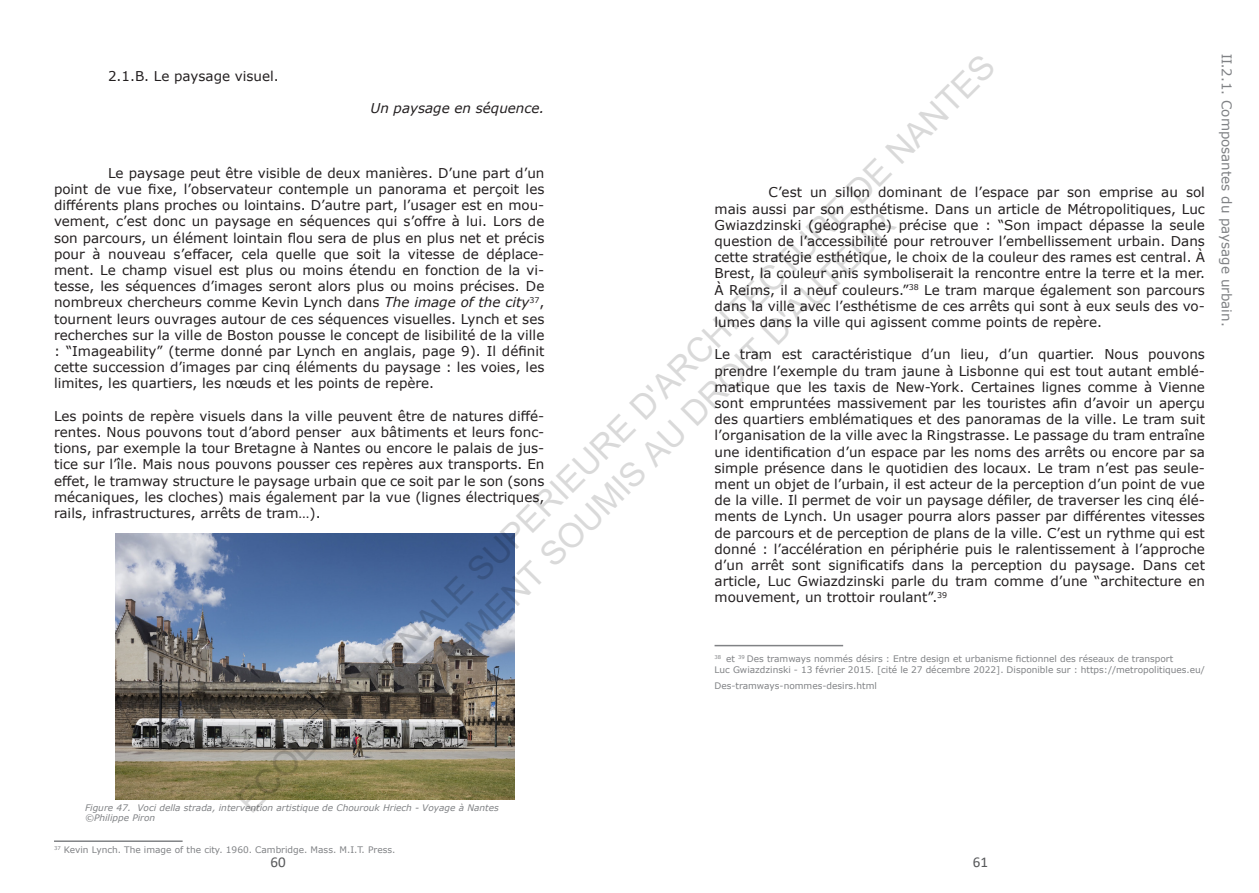
<style>
.page{position:relative;width:1259px;height:893px;background:#fff}
.page>*{position:absolute;margin:0;border:0;box-sizing:border-box;transform-origin:0 0}
.t1{font:33.9px/40.7px "Arial";color:rgb(0 0 0/.15);text-align:center}
.t2{font:15px "Calibri";color:#57585a}
.t3{font:13.5px/16.2px "Verdana";color:#231f20;text-align:justify}
.t4{font:13.5px "Verdana";color:#808285}
.t5{font:italic 13.5px "Verdana";color:#231f20}
.t6{font:9px/16.2px "Verdana";color:#808285}
.t7{font:italic 9px "Verdana";color:#808285}
.s1{font-style:italic}
.s2{font-family:"Tahoma"}
</style>
<div class="page">
<img style="left:115px;top:534px;width:399px;height:265px">
<hr style="left:54px;top:840px;width:129px;height:2px;background:#808285">
<hr style="left:714px;top:645px;width:129px;height:1px;background:#808285">
<h1 class="t1" style="left:229px;top:792px;width:1056px;rotate:-45deg">ECOLE NATIONALE SUPERIEURE D'ARCHITECTURE DE NANTES<br>DOCUMENT SOUMIS AU DROIT D'AUTEUR</h1>
<p class="t3" style="left:108px;top:67px;width:172px">2.1.B. Le paysage visuel.</p>
<p class="t5" style="left:370px;top:99px;width:175px">Un paysage en séquence.</p>
<p class="t3" style="left:54px;top:165px;width:492px;text-indent:54px">Le paysage peut être visible de deux manières. D’une part d’un point de vue fixe, l’observateur contemple un panorama et perçoit les différents plans proches ou lointains. D’autre part, l’usager est en mou&shy;vement, c’est donc un paysage en séquences qui s’offre à lui. Lors de son parcours, un élément lointain flou sera de plus en plus net et précis pour à nouveau s’effacer, cela quelle que soit la vitesse de déplace&shy;ment. Le champ visuel est plus ou moins étendu en fonction de la vi&shy;tesse, les séquences d’images seront alors plus ou moins précises. De nombreux chercheurs comme Kevin Lynch dans <span class="s1">The image of the city</span><sup>37</sup>, tournent leurs ouvrages autour de ces séquences visuelles. Lynch et ses recherches sur la ville de Boston pousse le concept de lisibilité de la ville : “Imageability” (terme donné par Lynch en anglais, page 9). Il définit cette succession d’images par cinq éléments du paysage : les voies, les limites, les quartiers, les nœuds et les points de repère.</p>
<p class="t3" style="left:54px;top:408px;width:492px">Les points de repère visuels dans la ville peuvent être de natures diffé&shy;rentes. Nous pouvons tout d’abord penser aux bâtiments et leurs fonc&shy;tions, par exemple la tour Bretagne à Nantes ou encore le palais de jus&shy;tice sur l’île. Mais nous pouvons pousser ces repères aux transports. En effet, le tramway structure le paysage urbain que ce soit par le son (sons mécaniques, les cloches) mais également par la vue (lignes électriques, rails, infrastructures, arrêts de tram…).</p>
<p class="t3" style="left:714px;top:184px;width:492px;text-indent:54px">C’est un sillon dominant de l’espace par son emprise au sol mais aussi par son esthétisme. Dans un article de Métropolitiques, Luc Gwiazdzinski (géographe) précise que : “Son impact dépasse la seule question de l’accessibilité pour retrouver l’embellissement urbain. Dans cette stratégie esthétique, le choix de la couleur des rames est central. À Brest, la couleur anis symboliserait la rencontre entre la terre et la mer.<br>À Reims, il a neuf couleurs.”<sup>38</sup> Le tram marque également son parcours dans la ville avec l’esthétisme de ces arrêts qui sont à eux seuls des vo&shy;lumes dans la ville qui agissent comme points de repère.</p>
<p class="t3" style="left:714px;top:346px;width:492px">Le tram est caractéristique d’un lieu, d’un quartier. Nous pouvons prendre l’exemple du tram jaune à Lisbonne qui est tout autant emblé&shy;matique que les taxis de New-York. Certaines lignes comme à Vienne sont empruntées massivement par les touristes afin d’avoir un aperçu des quartiers emblématiques et des panoramas de la ville. Le tram suit l’organisation de la ville avec la Ringstrasse. Le passage du tram entraîne une identification d’un espace par les noms des arrêts ou encore par sa simple présence dans le quotidien des locaux. Le tram n’est pas seule&shy;ment un objet de l’urbain, il est acteur de la perception d’un point de vue de la ville. Il permet de voir un paysage défiler, de traverser les cinq élé&shy;ments de Lynch. Un usager pourra alors passer par différentes vitesses de parcours et de perception de plans de la ville. C’est un rythme qui est donné : l’accélération en périphérie puis le ralentissement à l’approche d’un arrêt sont significatifs dans la perception du paysage. Dans cet article, Luc Gwiazdzinski parle du tram comme d’une “architecture en mouvement, un trottoir roulant”.<sup>39</sup></p>
<p class="t6" style="left:714px;top:650px;width:460px"><sup>38</sup> et <sup>39</sup> Des tramways nommés désirs : Entre design et urbanisme fictionnel des réseaux de transport</p>
<p class="t6" style="left:714px;top:661px;width:492px">Luc Gwiazdzinski - 13 février 2015. [cité le 27 décembre 2022]. Disponible sur : https://metropolitiques.eu/<br>Des-tramways-nommes-desirs.html</p>
<p class="t7" style="left:85px;top:801px;width:415px">Figure 47. Voci della strada, intervention artistique de Chourouk Hriech - Voyage à Nantes</p>
<p class="t7" style="left:85px;top:812px;width:72px">©Philippe Piron</p>
<p class="t6" style="left:54px;top:841px;width:343px"><sup>37</sup> Kevin Lynch. The image of the city. 1960. Cambridge. Mass. M.I.T. Press.</p>
<p class="t2" style="left:271px;top:852px;width:17px">60</p>
<p class="t2" style="left:973px;top:852px;width:17px">61</p>
<p class="t4" style="left:1236px;top:54px;width:274px;rotate:90deg"><span class="s2">II.</span>2.1. Composantes du paysage urbain.</p>
</div>
